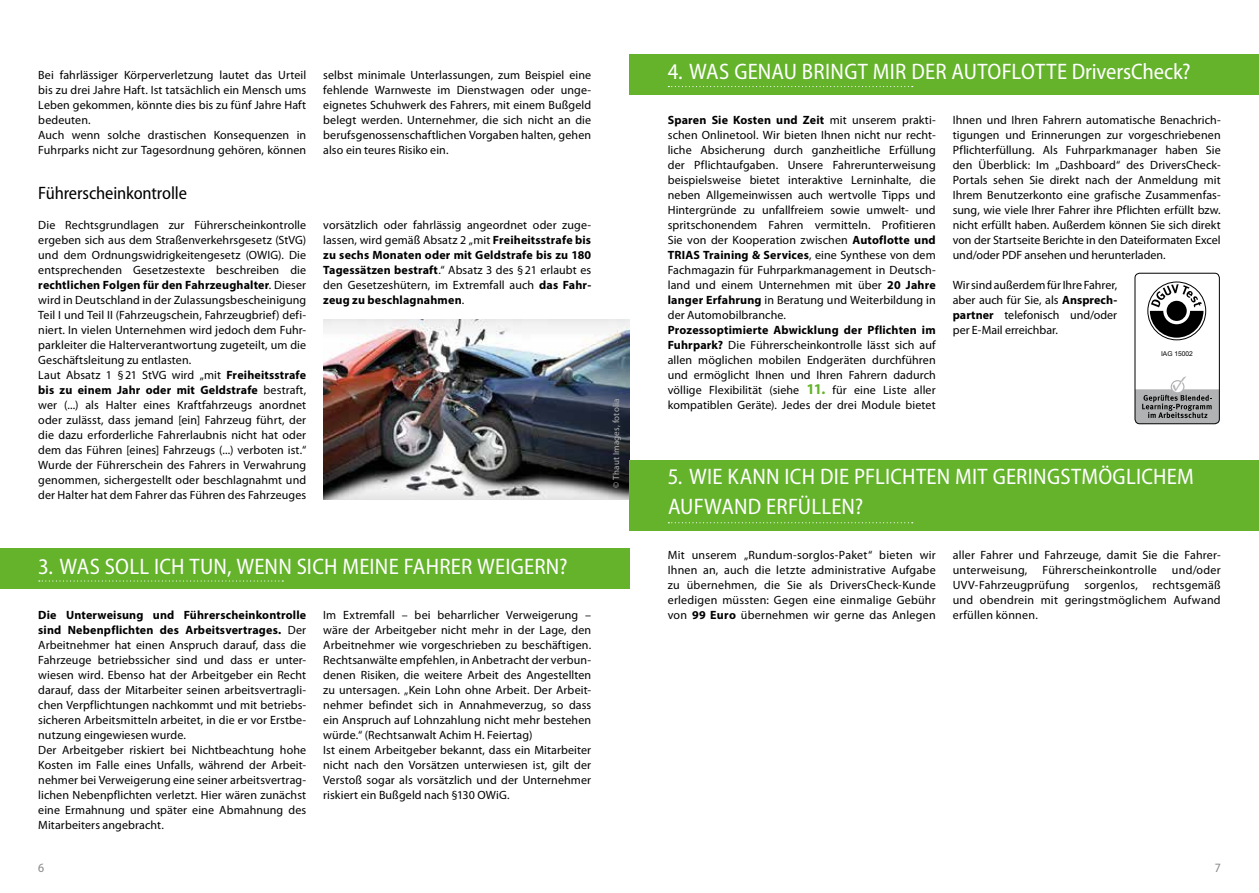
<style>
.page{position:relative;width:1259px;height:893px;background:#fff}
.page>*{position:absolute;margin:0;border:0;box-sizing:border-box;transform-origin:0 0}
.t1{font:semi-condensed 22.5px/30px "Myriad Pro";letter-spacing:.01em;color:#fff}
.t2{font:22.05px "Minion Pro";color:#b1b2b3}
.t3{font:semi-condensed 18px "Myriad Pro";letter-spacing:-.01em;color:#000}
.t4{font:semi-condensed 12.75px "Myriad Pro";color:#868786}
.t5{font:12px/15px "Myriad Pro";letter-spacing:.01em;color:#000;text-align:justify}
.t6{font:9px "Myriad Pro";letter-spacing:.015em;color:#b1b2b3}
.t7{font:6.75px "Arial";color:#000}
.s1{font-weight:700}
.s2{font-weight:700;font-size:15px;color:#64b32b}
</style>
<div class="page">
<svg style="left:1147px;top:281px;width:60px;height:60px"></svg>
<div style="left:1134px;top:273px;width:85px;height:151px;border:1px solid #000;border-radius:5px"></div>
<div style="left:1170px;top:380px;width:14px;height:13px;border:1px solid #b1b2b3;border-radius:50%"></div>
<svg style="left:1135px;top:381px;width:84px;height:43px"></svg>
<img style="left:323px;top:319px;width:306px;height:180px">
<div style="left:0;top:549px;width:629px;height:40px;background:#64b32b"></div>
<svg style="left:39px;top:580px;width:244px;height:2px"></svg>
<div style="left:630px;top:54px;width:629px;height:41px;background:#64b32b"></div>
<svg style="left:668px;top:86px;width:244px;height:1px"></svg>
<div style="left:629px;top:460px;width:630px;height:71px;background:#64b32b"></div>
<svg style="left:668px;top:522px;width:244px;height:1px"></svg>
<p class="t5" style="left:38px;top:68px;width:269px;text-align:left">Bei fahrlässiger Körperverletzung lautet das Urteil bis zu drei Jahre Haft. Ist tatsächlich ein Mensch ums Leben gekommen, könnte dies bis zu fünf Jahre Haft bedeuten.<br>Auch wenn solche drastischen Konsequenzen in Fuhrparks nicht zur Tagesordnung gehören, können</p>
<p class="t5" style="left:323px;top:68px;width:269px">selbst minimale Unterlassungen, zum Beispiel eine fehlende Warnweste im Dienstwagen oder unge&shy;eignetes Schuhwerk des Fahrers, mit einem Bußgeld belegt werden. Unternehmer, die sich nicht an die berufsgenossenschaftlichen Vorgaben halten, gehen also ein teures Risiko ein.</p>
<h1 class="t1" style="left:668px;top:57px;width:524px">4. WAS GENAU BRINGT MIR DER AUTOFLOTTE DriversCheck?</h1>
<p class="t5" style="left:668px;top:113px;width:269px"><span class="s1">Sparen Sie Kosten und Zeit</span> mit unserem prakti&shy;schen Onlinetool. Wir bieten Ihnen nicht nur recht&shy;liche Absicherung durch ganzheitliche Erfüllung der Pflichtaufgaben. Unsere Fahrerunterweisung beispielsweise bietet interaktive Lerninhalte, die neben Allgemeinwissen auch wertvolle Tipps und Hintergründe zu unfallfreiem sowie umwelt- und spritschonendem Fahren vermitteln. Profitieren Sie von der Kooperation zwischen <span class="s1">Autoflotte und TRIAS Training &amp; Services</span>, eine Synthese von dem Fachmagazin für Fuhrparkmanagement in Deutsch&shy;land und einem Unternehmen mit über <span class="s1">20 Jahre langer Erfahrung</span> in Beratung und Weiterbildung in der Automobilbranche.</p>
<p class="t5" style="left:668px;top:323px;width:269px"><span class="s1">Prozessoptimierte Abwicklung der Pflichten im Fuhrpark?</span> Die Führerscheinkontrolle lässt sich auf allen möglichen mobilen Endgeräten durchführen und ermöglicht Ihnen und Ihren Fahrern dadurch völlige Flexibilität (siehe <span class="s2">11.</span> für eine Liste aller kompatiblen Geräte). Jedes der drei Module bietet</p>
<p class="t5" style="left:952px;top:113px;width:269px">Ihnen und Ihren Fahrern automatische Benachrich&shy;tigungen und Erinnerungen zur vorgeschriebenen Pflichterfüllung. Als Fuhrparkmanager haben Sie den Überblick: Im „Dashboard“ des DriversCheck-Portals sehen Sie direkt nach der Anmeldung mit Ihrem Benutzerkonto eine grafische Zusammenfas&shy;sung, wie viele Ihrer Fahrer ihre Pflichten erfüllt bzw. nicht erfüllt haben. Außerdem können Sie sich direkt von der Startseite Berichte in den Dateiformaten Excel und/oder PDF ansehen und herunterladen.</p>
<p class="t5" style="left:952px;top:278px;width:166px">Wir sind außerdem für Ihre Fahrer, aber auch für Sie, als <span class="s1">Ansprech&shy;partner</span> telefonisch und/oder per E-Mail erreichbar.</p>
<p class="t7" style="left:1161px;top:349px;width:33px">IAG 15002</p>
<h2 class="t2" style="left:1172px;top:368px;width:16px">✓</h2>
<h3 class="t3" style="left:38px;top:183px;width:150px">Führerscheinkontrolle</h3>
<p class="t5" style="left:38px;top:218px;width:269px;text-align:left">Die Rechtsgrundlagen zur Führerscheinkontrolle ergeben sich aus dem Straßenverkehrsgesetz (StVG) und dem Ordnungswidrigkeitengesetz (OWIG). Die entsprechenden Gesetzestexte beschreiben die <span class="s1">rechtlichen Folgen für den Fahrzeughalter</span>. Dieser wird in Deutschland in der Zulassungsbescheinigung Teil I und Teil II (Fahrzeugschein, Fahrzeugbrief) defi&shy;niert. In vielen Unternehmen wird jedoch dem Fuhr&shy;parkleiter die Halterverantwortung zugeteilt, um die Geschäftsleitung zu entlasten.<br>Laut Absatz 1 §21 StVG wird „mit <span class="s1">Freiheitsstrafe bis zu einem Jahr oder mit Geldstrafe</span> bestraft, wer (...) als Halter eines Kraftfahrzeugs anordnet oder zulässt, dass jemand [ein] Fahrzeug führt, der die dazu erforderliche Fahrerlaubnis nicht hat oder dem das Führen [eines] Fahrzeugs (...) verboten ist.“ Wurde der Führerschein des Fahrers in Verwahrung genommen, sichergestellt oder beschlagnahmt und der Halter hat dem Fahrer das Führen des Fahrzeuges</p>
<p class="t5" style="left:323px;top:218px;width:269px">vorsätzlich oder fahrlässig angeordnet oder zuge&shy;lassen, wird gemäß Absatz 2 „mit <span class="s1">Freiheitsstrafe bis zu sechs Monaten oder mit Geldstrafe bis zu 180<br>Tagessätzen bestraft</span>.“ Absatz 3 des §21 erlaubt es den Gesetzeshütern, im Extremfall auch <span class="s1">das Fahr&shy;zeug zu beschlagnahmen</span>.</p>
<p class="t6" style="left:611px;top:488px;width:91px;rotate:-90deg">© Thaut Images, fotolia</p>
<h1 class="t1" style="left:668px;top:462px;width:527px">5. WIE KANN ICH DIE PFLICHTEN MIT GERINGSTMÖGLICHEM<br>AUFWAND ERFÜLLEN?</h1>
<p class="t5" style="left:668px;top:548px;width:269px">Mit unserem „Rundum-sorglos-Paket“ bieten wir Ihnen an, auch die letzte administrative Aufgabe zu übernehmen, die Sie als DriversCheck-Kunde erledigen müssten: Gegen eine einmalige Gebühr von <span class="s1">99 Euro</span> übernehmen wir gerne das Anlegen</p>
<p class="t5" style="left:952px;top:548px;width:269px">aller Fahrer und Fahrzeuge, damit Sie die Fahrer&shy;unterweisung,</p>
<h1 class="t1" style="left:38px;top:552px;width:531px">3. WAS SOLL ICH TUN, WENN SICH MEINE FAHRER WEIGERN?</h1>
<p class="t5" style="left:38px;top:608px;width:269px;text-align:left"><span class="s1">Die Unterweisung und Führerscheinkontrolle sind Nebenpflichten des Arbeitsvertrages.</span> Der Arbeitnehmer hat einen Anspruch darauf, dass die Fahrzeuge betriebssicher sind und dass er unter&shy;wiesen wird. Ebenso hat der Arbeitgeber ein Recht darauf, dass der Mitarbeiter seinen arbeitsvertragli&shy;chen Verpflichtungen nachkommt und mit betriebs&shy;sicheren Arbeitsmitteln arbeitet, in die er vor Erstbe&shy;nutzung eingewiesen wurde.<br>Der Arbeitgeber riskiert bei Nichtbeachtung hohe Kosten im Falle eines Unfalls, während der Arbeit&shy;nehmer bei Verweigerung eine seiner arbeitsvertrag&shy;lichen Nebenpflichten verletzt. Hier wären zunächst eine Ermahnung und später eine Abmahnung des Mitarbeiters angebracht.</p>
<p class="t5" style="left:323px;top:608px;width:269px;text-align:left">Im Extremfall – bei beharrlicher Verweigerung – wäre der Arbeitgeber nicht mehr in der Lage, den Arbeitnehmer wie vorgeschrieben zu beschäftigen.<br>Rechtsanwälte empfehlen, in Anbetracht der verbun&shy;denen Risiken, die weitere Arbeit des Angestellten zu untersagen. „Kein Lohn ohne Arbeit. Der Arbeit&shy;nehmer befindet sich in Annahmeverzug, so dass ein Anspruch auf Lohnzahlung nicht mehr bestehen würde.“ (Rechtsanwalt Achim H. Feiertag)<br>Ist einem Arbeitgeber bekannt, dass ein Mitarbeiter nicht nach den Vorsätzen unterwiesen ist, gilt der Verstoß sogar als vorsätzlich und der Unternehmer riskiert ein Bußgeld nach §130 OWiG.</p>
<p class="t5" style="left:952px;top:563px;width:269px;text-indent:219px">und/oder UVV-Fahrzeugprüfung sorgenlos, rechtsgemäß und obendrein mit geringstmöglichem Aufwand erfüllen können.</p>
<p class="t5" style="left:1042px;top:563px;width:116px">Führerscheinkontrolle</p>
<p class="t4" style="left:38px;top:860px;width:8px">6</p>
<p class="t4" style="left:1214px;top:860px;width:8px">7</p>
</div>
